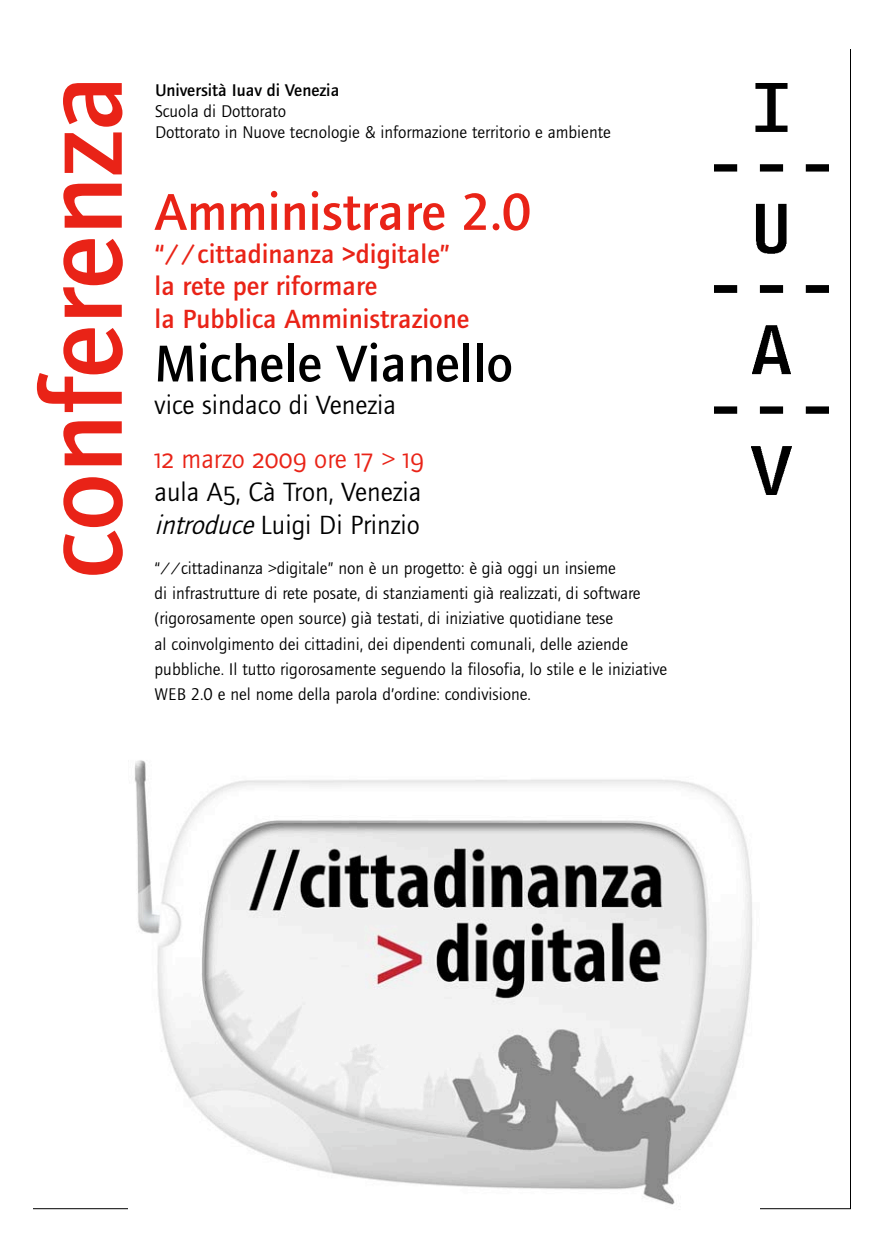
<style>
.page{position:relative;width:890px;height:1260px;background:#fff}
.page>*{position:absolute;margin:0;border:0;box-sizing:border-box;transform-origin:0 0}
.t1{font:500 117px "Foundry Journal";letter-spacing:-.005em;color:#e92317}
.t2{font:500 53.7px "Foundry Journal";color:#e92317}
.t3{font:500 53.7px "Foundry Journal";color:#000}
.t4{font:500 27.3px/32.7px "Foundry Journal";color:#e92317}
.t5{font:27.3px/32.7px "Foundry Journal";color:#000}
.t6{font:27.3px "Foundry Journal SC";color:#e92317}
.t7{font:17.55px/25.3px "Foundry Journal";color:#000}
.t8{font:500 17.55px "Foundry Journal";color:#000}
.s1{font-family:"Foundry Journal"}
.s2{font-family:"Foundry Journal SC"}
.s3{font-style:italic}
</style>
<div class="page">
<img style="left:714px;top:83px;width:114px;height:411px">
<img style="left:135px;top:760px;width:618px;height:450px">
<h1 class="t1" style="left:28px;top:579px;width:507px;rotate:-90deg">conferenza</h1>
<p class="t8" style="left:155px;top:82px;width:186px">Università Iuav di Venezia</p>
<p class="t7" style="left:155px;top:101px;width:457px;line-height:21px">Scuola di Dottorato<br>Dottorato in Nuove tecnologie &amp; informazione territorio e ambiente</p>
<h2 class="t2" style="left:155px;top:187px;width:378px">Amministrare 2.0</h2>
<h3 class="t4" style="left:155px;top:238px;width:316px">“//cittadinanza &gt;digitale” la rete per riformare<br>la Pubblica Amministrazione</h3>
<h2 class="t3" style="left:155px;top:339px;width:360px">Michele Vianello</h2>
<h3 class="t5" style="left:155px;top:390px;width:243px">vice sindaco di Venezia</h3>
<h3 class="t6" style="left:155px;top:446px;width:271px">12 <span class="s1">marzo</span> 2009 <span class="s1">ore</span> 17 &gt; 19</h3>
<h3 class="t5" style="left:155px;top:476px;width:268px">aula A<span class="s2">5</span>, Cà Tron, Venezia <span class="s3">introduce</span>Luigi Di Prinzio</h3>
<p class="t7" style="left:155px;top:556px;width:514px">“//cittadinanza &gt;digitale” non è un progetto: è già oggi un insieme<br>di infrastrutture di rete posate, di stanziamenti già realizzati, di software (rigorosamente open source) già testati, di iniziative quotidiane tese<br>al coinvolgimento dei cittadini, dei dipendenti comunali, delle aziende pubbliche. Il tutto rigorosamente seguendo la filosofia, lo stile e le iniziative WEB 2.0 e nel nome della parola d’ordine: condivisione.</p>
</div>
